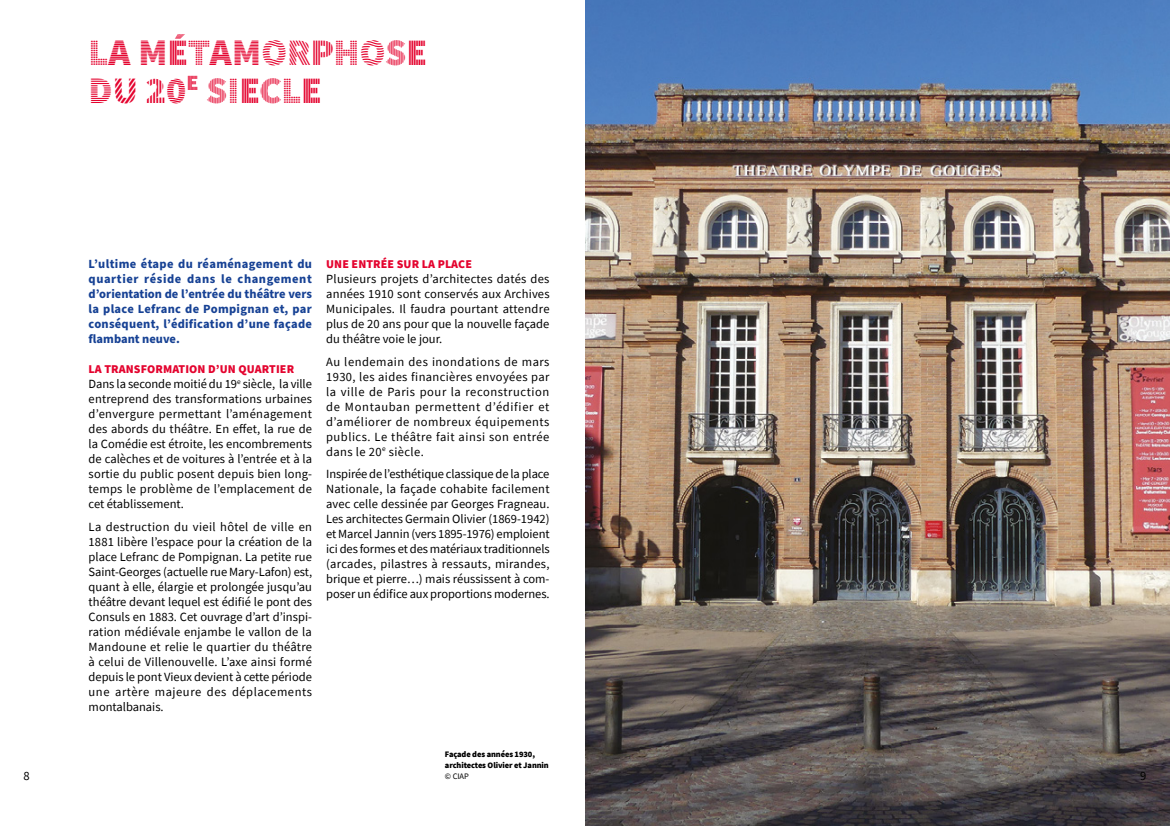
<style>
.page{position:relative;width:1170px;height:826px;background:#fff}
.page>*{position:absolute;margin:0;border:0;box-sizing:border-box;transform-origin:0 0}
.t1{font:37.5px/37.5px "Source Sans Pro DISPLAY";color:#e4032e}
.t2{font:12.5px/15px "Source Sans Pro";color:#000;text-align:justify}
.t3{font:700 12.5px/15px "Source Sans Pro";letter-spacing:.02em;color:#164194;text-align:justify}
.t4{font:900 11.88px "Source Sans Pro";letter-spacing:.01em;color:#e4032e}
.t5{font:900 8.38px/11.2px "Source Sans Pro";letter-spacing:-.01em;color:#000}
.t6{font:8.38px "Source Sans Pro";color:#000}
</style>
<div class="page">
<img style="left:585px;top:0;width:584px;height:826px">
<h1 class="t1" style="left:89px;top:35px;width:340px">LA MÉTAMORPHOSE<br>DU 20<sup>E</sup> SIECLE</h1>
<p class="t3" style="left:89px;top:257px;width:225px">L’ultime étape du réaménagement du quartier réside dans le changement d’orientation de l’entrée du théâtre vers la place Lefranc de Pompignan et, par conséquent, l’édification d’une façade flambant neuve.</p>
<p class="t4" style="left:89px;top:361px;width:207px">LA TRANSFORMATION D’UN QUARTIER</p>
<p class="t2" style="left:89px;top:376px;width:225px">Dans la seconde moitié du 19<sup>e</sup> siècle, la ville entreprend des transformations urbaines d’envergure permettant l’aménagement des abords du théâtre. En effet, la rue de la Comédie est étroite, les encombrements de calèches et de voitures à l’entrée et à la sortie du public posent depuis bien long&shy;temps le problème de l’emplacement de cet établissement.</p>
<p class="t2" style="left:89px;top:519px;width:225px">La destruction du vieil hôtel de ville en 1881 libère l’espace pour la création de la place Lefranc de Pompignan. La petite rue Saint-Georges (actuelle rue Mary-Lafon) est, quant à elle, élargie et prolongée jusqu’au théâtre devant lequel est édifié le pont des Consuls en 1883. Cet ouvrage d’art d’inspi&shy;ration médiévale enjambe le vallon de la Mandoune et relie le quartier du théâtre à celui de Villenouvelle. L’axe ainsi formé depuis le pont Vieux devient à cette période une artère majeure des déplacements montalbanais.</p>
<p class="t4" style="left:326px;top:256px;width:147px">UNE ENTRÉE SUR LA PLACE</p>
<p class="t2" style="left:326px;top:271px;width:225px">Plusieurs projets d’architectes datés des années 1910 sont conservés aux Archives Municipales. Il faudra pourtant attendre plus de 20 ans pour que la nouvelle façade du théâtre voie le jour.</p>
<p class="t2" style="left:326px;top:354px;width:225px">Au lendemain des inondations de mars 1930, les aides financières envoyées par la ville de Paris pour la reconstruction de Montauban permettent d’édifier et d’améliorer de nombreux équipements publics. Le théâtre fait ainsi son entrée dans le 20<sup>e</sup> siècle.</p>
<p class="t2" style="left:326px;top:466px;width:225px">Inspirée de l’esthétique classique de la place Nationale, la façade cohabite facilement avec celle dessinée par Georges Fragneau.<br>Les architectes Germain Olivier (1869-1942) et Marcel Jannin (vers 1895-1976) emploient ici des formes et des matériaux traditionnels (arcades, pilastres à ressauts, mirandes, brique et pierre…) mais réussissent à com&shy;poser un édifice aux proportions modernes.</p>
<p class="t5" style="left:445px;top:748px;width:105px">Façade des années 1930, architectes Olivier et Jannin</p>
<p class="t2" style="left:23px;top:768px;width:8px">8</p>
<p class="t6" style="left:445px;top:771px;width:25px">© CIAP</p>
<p class="t2" style="left:1140px;top:768px;width:8px">9</p>
</div>
